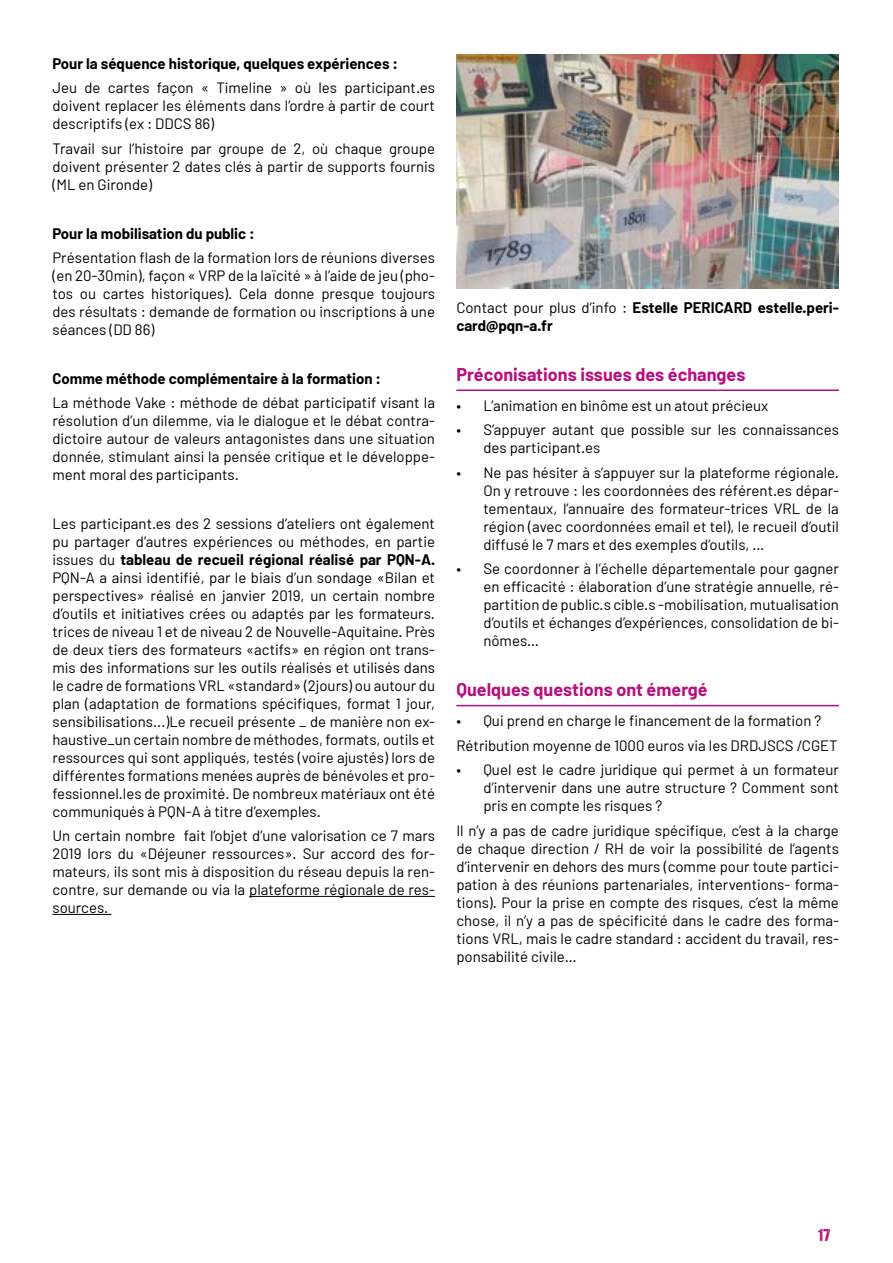
<style>
.page{position:relative;width:893px;height:1263px;background:#fff}
.page>*{position:absolute;margin:0;border:0;box-sizing:border-box;transform-origin:0 0}
.t1{font:700 18px "Barlow";color:#b80e80}
.t2{font:15px/18px "Barlow";color:#000;text-align:justify}
.t3{font:700 15px/18px "Barlow";color:#000}
.t4{font:15px "YWFT Ultramagnetic Rough Bold One";color:#b80e80}
.s1{font-weight:700}
.s2{font-weight:400}
</style>
<div class="page">
<hr style="left:249px;top:896px;width:186px;height:1px;background:#000">
<hr style="left:52px;top:914px;width:59px;height:1px;background:#000">
<hr style="left:456px;top:389px;width:383px;height:2px;background:#b80e80">
<hr style="left:456px;top:705px;width:383px;height:1px;background:#b80e80">
<img style="left:456px;top:54px;width:383px;height:234px">
<p class="t3" style="left:52px;top:54px;width:347px">Pour la séquence historique, quelques expériences :</p>
<p class="t2" style="left:52px;top:79px;width:384px">Jeu de cartes façon « Timeline » où les participant.es doivent replacer les éléments dans l’ordre à partir de court descriptifs (ex : DDCS 86)</p>
<p class="t2" style="left:52px;top:139px;width:384px">Travail sur l’histoire par groupe de 2, où chaque groupe doivent présenter 2 dates clés à partir de supports fournis (ML en Gironde)</p>
<p class="t3" style="left:52px;top:224px;width:204px">Pour la mobilisation du public :</p>
<p class="t2" style="left:52px;top:248px;width:384px">Présentation flash de la formation lors de réunions diverses (en 20-30min), façon « VRP de la laïcité » à l’aide de jeu (pho&shy;tos ou cartes historiques). Cela donne presque toujours des résultats : demande de formation ou inscriptions à une séances (DD 86)</p>
<p class="t3" style="left:52px;top:369px;width:330px">Comme méthode complémentaire à la formation :</p>
<p class="t2" style="left:52px;top:393px;width:384px">La méthode Vake : méthode de débat participatif visant la résolution d’un dilemme, via le dialogue et le débat contra&shy;dictoire autour de valeurs antagonistes dans une situation donnée, stimulant ainsi la pensée critique et le développe&shy;ment moral des participants.</p>
<p class="t2" style="left:52px;top:514px;width:384px">Les participant.es des 2 sessions d’ateliers ont également pu partager d’autres expériences ou méthodes, en partie issues du <span class="s1">tableau de recueil régional réalisé par PQN-A.<br></span>PQN-A a ainsi identifié, par le biais d’un sondage «Bilan et perspectives» réalisé en janvier 2019, un certain nombre d’outils et initiatives crées ou adaptés par les formateurs. trices de niveau 1 et de niveau 2 de Nouvelle-Aquitaine. Près de deux tiers des formateurs «actifs» en région ont trans&shy;mis des informations sur les outils réalisés et utilisés dans le cadre de formations VRL «standard» (2jours) ou autour du plan (adaptation de formations spécifiques, format 1 jour, sensibilisations...)Le recueil présente _ de manière non ex&shy;haustive_un certain nombre de méthodes, formats, outils et ressources qui sont appliqués, testés (voire ajustés) lors de différentes formations menées auprès de bénévoles et pro&shy;fessionnel.les de proximité. De nombreux matériaux ont été communiqués à PQN-A à titre d’exemples.</p>
<p class="t2" style="left:52px;top:826px;width:384px">Un certain nombre fait l’objet d’une valorisation ce 7 mars 2019 lors du «Déjeuner ressources». Sur accord des for&shy;mateurs, ils sont mis à disposition du réseau depuis la ren&shy;contre, sur demande ou via la plateforme régionale de res&shy;sources.</p>
<p class="t3" style="left:456px;top:298px;width:384px"><span class="s2">Contact pour plus d’info :</span> Estelle PERICARD estelle.peri&shy;card@pqn-a.fr</p>
<p class="t1" style="left:456px;top:363px;width:291px">Préconisations issues des échanges</p>
<p class="t2" style="left:456px;top:396px;width:313px">• L’animation en binôme est un atout précieux</p>
<p class="t2" style="left:483px;top:421px;width:357px;text-indent:-27px">• S’appuyer autant que possible sur les connaissances des participant.es</p>
<p class="t2" style="left:483px;top:463px;width:357px;text-indent:-27px">• Ne pas hésiter à s’appuyer sur la plateforme régionale.<br>On y retrouve : les coordonnées des référent.es dépar&shy;tementaux, l’annuaire des formateur-trices VRL de la région (avec coordonnées email et tel), le recueil d’outil diffusé le 7 mars et des exemples d’outils, …</p>
<p class="t2" style="left:483px;top:559px;width:357px;text-indent:-27px">• Se coordonner à l’échelle départementale pour gagner en efficacité : élaboration d’une stratégie annuelle, ré&shy;partition de public.s cible.s -mobilisation, mutualisation d’outils et échanges d’expériences, consolidation de bi&shy;nômes…</p>
<p class="t1" style="left:456px;top:679px;width:253px">Quelques questions ont émergé</p>
<p class="t2" style="left:456px;top:708px;width:383px;line-height:24.3px">• Qui prend en charge le financement de la formation ?<br>Rétribution moyenne de 1000 euros via les DRDJSCS /CGET</p>
<p class="t2" style="left:483px;top:760px;width:357px;text-indent:-27px">• Quel est le cadre juridique qui permet à un formateur d’intervenir dans une autre structure ? Comment sont pris en compte les risques ?</p>
<p class="t2" style="left:456px;top:821px;width:384px">Il n’y a pas de cadre juridique spécifique, c’est à la charge de chaque direction / RH de voir la possibilité de l’agents d’intervenir en dehors des murs (comme pour toute partici&shy;pation à des réunions partenariales, interventions- forma&shy;tions). Pour la prise en compte des risques, c’est la même chose, il n’y a pas de spécificité dans le cadre des forma&shy;tions VRL, mais le cadre standard : accident du travail, res&shy;ponsabilité civile…</p>
<p class="t4" style="left:818px;top:1227px;width:14px">17</p>
</div>
